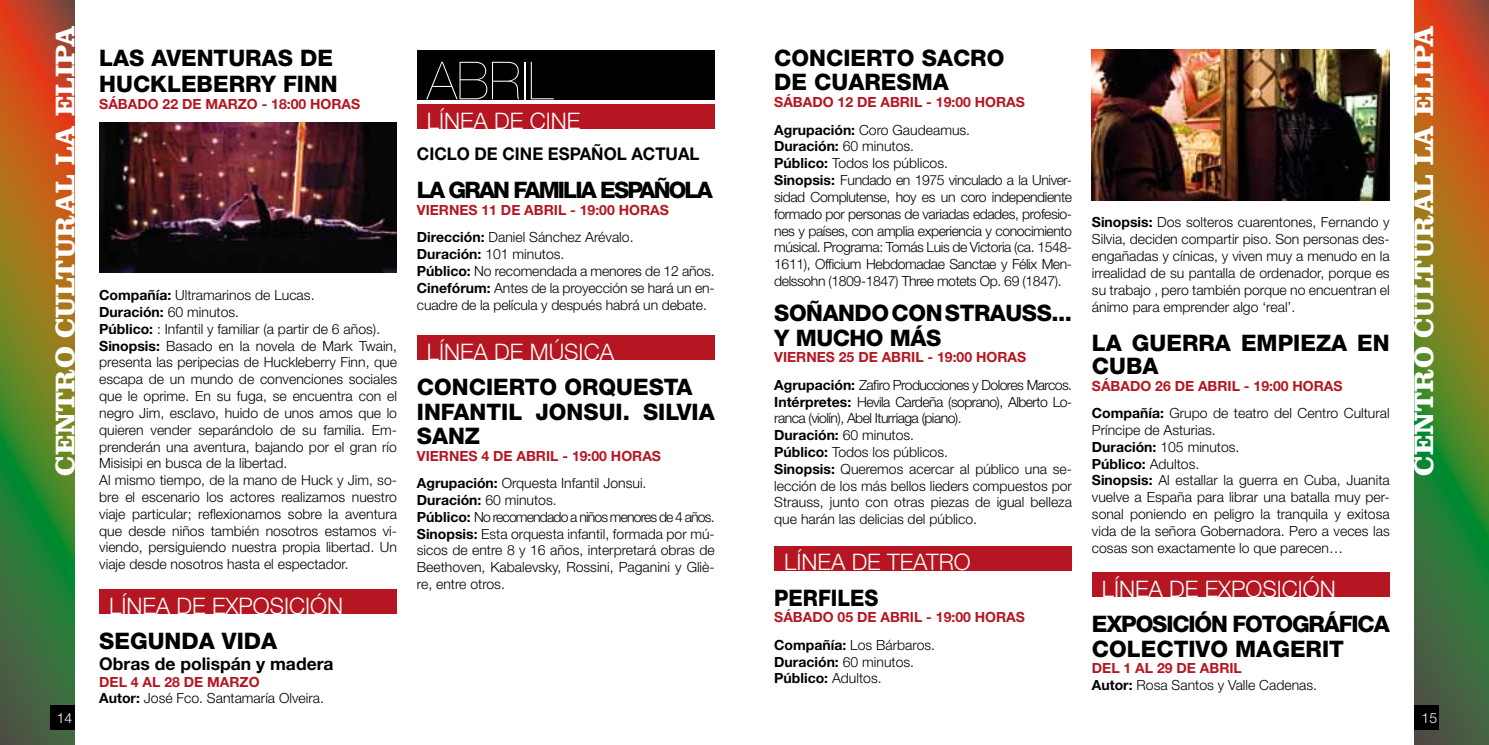
<style>
.page{position:relative;width:1489px;height:745px;background:#fff}
.page>*{position:absolute;margin:0;border:0;box-sizing:border-box;transform-origin:0 0}
.t1{font:200 52.5px "Helvetica Neue LT Std";color:#fff}
.t2{font:700 28px "Clarendon LT Std";color:#fff}
.t3{font:800 22.75px/24.5px "Helvetica Neue LT Std";color:#000}
.t4{font:300 22.75px "Helvetica Neue LT Std";color:#fff}
.t5{font:800 22.75px/24.5px "Helvetica Neue LT Std";letter-spacing:-.05em;color:#000}
.t6{font:800 22.75px/24.5px "Helvetica Neue LT Std";letter-spacing:-.02em;color:#000}
.t7{font:800 22.75px "Helvetica Neue LT Std";letter-spacing:-.08em;color:#000}
.t8{font:800 22.75px "Helvetica Neue LT Std";color:#000;scale:.92 1}
.t9{font:700 17.5px "Helvetica Neue LT Std";color:#000;scale:.96 1}
.t10{font:700 17.5px "Helvetica Neue LT Std";color:#000}
.t11{font:300 14px/16.8px "Helvetica Neue LT Std";color:#000}
.t12{font:300 14px/16.8px "Helvetica Neue LT Std";letter-spacing:-.03em;color:#000}
.t13{font:700 14px/27.3px "Helvetica Neue LT Std";color:#b51621}
.t14{font:300 14px/27.3px "Helvetica Neue LT Std";letter-spacing:-.04em;color:#000}
.t15{font:300 14px "Helvetica Neue LT Std";color:#fff}
.s1{color:#000}
.s2{font-weight:300;color:#000}
.s3{font-weight:700}
.s4{font-weight:700;color:#b51621}
</style>
<div class="page">
<svg style="left:1414px;top:0;width:74px;height:744px;background:#756e29"></svg>
<svg style="left:0;top:0;width:74px;height:744px;background:#786d28"></svg>
<div style="left:1414px;top:704px;width:25px;height:25px;background:#000"></div>
<div style="left:50px;top:704px;width:24px;height:25px;background:#000"></div>
<img style="left:99px;top:122px;width:298px;height:150px">
<div style="left:99px;top:588px;width:298px;height:25px;background:#b51621"></div>
<div style="left:417px;top:50px;width:297px;height:49px;background:#000"></div>
<div style="left:417px;top:104px;width:297px;height:25px;background:#b51621"></div>
<div style="left:417px;top:335px;width:297px;height:25px;background:#b51621"></div>
<div style="left:774px;top:545px;width:297px;height:25px;background:#b51621"></div>
<img style="left:1091px;top:50px;width:298px;height:150px">
<div style="left:1091px;top:572px;width:298px;height:24px;background:#b51621"></div>
<h2 class="t2" style="left:48px;top:475px;width:452px;rotate:-90deg">CENTRO CULTURAL LA ELIPA</h2>
<h2 class="t2" style="left:1406px;top:475px;width:452px;rotate:-90deg">CENTRO CULTURAL LA ELIPA</h2>
<h3 class="t3" style="left:99px;top:45px;width:240px;line-height:26.2px">LAS AVENTURAS DE<br>HUCKLEBERRY FINN</h3>
<p class="t13" style="left:99px;top:90px;width:262px">SÁBADO 22 DE MARZO - 18:00 HORAS</p>
<h3 class="t3" style="left:774px;top:45px;width:232px">CONCIERTO SACRO<br>DE CUARESMA</h3>
<p class="t13" style="left:774px;top:88px;width:252px">SÁBADO 12 DE ABRIL - 19:00 HORAS<br><span class="s1">Agrupación:</span> <span class="s2">Coro Gaudeamus.</span></p>
<p class="t12" style="left:774px;top:138px;width:299px"><span class="s3">Duración:</span> 60 minutos.<br><span class="s3">Público:</span> Todos los públicos.<br><span class="s3">Sinopsis:</span> Fundado en 1975 vinculado a la Univer&shy;sidad Complutense, hoy es un coro independiente formado por personas de variadas edades, profesio&shy;nes y países, con amplia experiencia y conocimiento músical. Programa: Tomás Luis de Victoria (ca. 1548- 1611), Officium Hebdomadae Sanctae y Félix Men&shy;delssohn (1809-1847) Three motets Op. 69 (1847).</p>
<h3 class="t6" style="left:774px;top:300px;width:299px">SOÑANDO CON STRAUSS...<br>Y MUCHO MÁS</h3>
<p class="t14" style="left:774px;top:343px;width:299px"><span class="s4">VIERNES 25 DE ABRIL - 19:00 HORAS<br></span><span class="s3">Agrupación:</span> Zafiro Producciones y Dolores Marcos.</p>
<p class="t11" style="left:774px;top:392px;width:299px"><span class="s3">Intérpretes:</span> Hevila Cardeña (soprano), Alberto Lo&shy;ranca (violín), Abel Iturriaga (piano).<br><span class="s3">Duración:</span> 60 minutos.<br><span class="s3">Público:</span> Todos los públicos.<br><span class="s3">Sinopsis:</span> Queremos acercar al público una se&shy;lección de los más bellos lieders compuestos por Strauss, junto con otras piezas de igual belleza que harán las delicias del público.</p>
<h3 class="t4" style="left:784px;top:548px;width:188px">LÍNEA DE TEATRO</h3>
<h3 class="t8" style="left:774px;top:583px;width:115px">PERFILES</h3>
<p class="t13" style="left:774px;top:603px;width:252px">SÁBADO 05 DE ABRIL - 19:00 HORAS<br><span class="s1">Compañía:</span> <span class="s2">Los Bárbaros.</span></p>
<p class="t11" style="left:774px;top:652px;width:141px"><span class="s3">Duración:</span> 60 minutos.<br><span class="s3">Público:</span> Adultos.</p>
<h1 class="t1" style="left:427px;top:50px;width:128px">ABRIL</h1>
<h3 class="t4" style="left:427px;top:107px;width:155px">LÍNEA DE CINE</h3>
<p class="t9" style="left:417px;top:143px;width:296px">CICLO DE CINE ESPAÑOL ACTUAL</p>
<h3 class="t7" style="left:417px;top:176px;width:297px">LA GRAN FAMILIA ESPAÑOLA</h3>
<p class="t13" style="left:417px;top:196px;width:253px">VIERNES 11 DE ABRIL - 19:00 HORAS<br><span class="s1">Dirección:</span> <span class="s2">Daniel Sánchez Arévalo.</span></p>
<p class="t11" style="left:417px;top:245px;width:299px"><span class="s3">Duración:</span> 101 minutos.<br><span class="s3">Público:</span> No recomendada a menores de 12 años.<br><span class="s3">Cinefórum:</span> Antes de la proyección se hará un en&shy;cuadre de la película y después habrá un debate.</p>
<h3 class="t4" style="left:427px;top:338px;width:189px">LÍNEA DE MÚSICA</h3>
<h3 class="t3" style="left:417px;top:374px;width:299px">CONCIERTO ORQUESTA<br>INFANTIL JONSUI. SILVIA<br>SANZ</h3>
<p class="t13" style="left:417px;top:441px;width:246px">VIERNES 4 DE ABRIL - 19:00 HORAS<br><span class="s1">Agrupación:</span> <span class="s2">Orquesta Infantil Jonsui.</span></p>
<p class="t11" style="left:417px;top:491px;width:299px"><span class="s3">Duración:</span> 60 minutos.<br><span class="s3">Público:</span> No recomendado a niños menores de 4 años.<br><span class="s3">Sinopsis:</span> Esta orquesta infantil, formada por mú&shy;sicos de entre 8 y 16 años, interpretará obras de Beethoven, Kabalevsky, Rossini, Paganini y Gliè&shy;re, entre otros.</p>
<p class="t11" style="left:1091px;top:214px;width:299px;text-align:justify"><span class="s3">Sinopsis:</span> Dos solteros cuarentones, Fernando y Silvia, deciden compartir piso. Son personas des&shy;engañadas y cínicas, y viven muy a menudo en la irrealidad de su pantalla de ordenador, porque es su trabajo , pero también porque no encuentran el ánimo para emprender algo ‘real’.</p>
<h3 class="t3" style="left:1091px;top:331px;width:299px;line-height:22.8px">LA GUERRA EMPIEZA EN<br>CUBA</h3>
<p class="t11" style="left:1091px;top:371px;width:299px;line-height:27.3px"><span class="s4">SÁBADO 26 DE ABRIL - 19:00 HORAS<br></span><span class="s3">Compañía:</span> Grupo de teatro del Centro Cultural</p>
<p class="t11" style="left:1091px;top:421px;width:299px">Príncipe de Asturias.<br><span class="s3">Duración:</span> 105 minutos.<br><span class="s3">Público:</span> Adultos.<br><span class="s3">Sinopsis:</span> Al estallar la guerra en Cuba, Juanita vuelve a España para librar una batalla muy per&shy;sonal poniendo en peligro la tranquila y exitosa vida de la señora Gobernadora. Pero a veces las cosas son exactamente lo que parecen…</p>
<h3 class="t4" style="left:1101px;top:574px;width:235px">LÍNEA DE EXPOSICIÓN</h3>
<h3 class="t5" style="left:1091px;top:611px;width:299px">EXPOSICIÓN FOTOGRÁFICA<br>COLECTIVO MAGERIT</h3>
<p class="t11" style="left:1091px;top:659px;width:227px"><span class="s4">DEL 1 AL 29 DE ABRIL<br></span><span class="s3">Autor:</span> Rosa Santos y Valle Cadenas.</p>
<p class="t11" style="left:99px;top:286px;width:299px"><span class="s3">Compañía:</span> Ultramarinos de Lucas.<br><span class="s3">Duración:</span> 60 minutos.<br><span class="s3">Público:</span> : Infantil y familiar (a partir de 6 años).<br><span class="s3">Sinopsis:</span> Basado en la novela de Mark Twain, presenta las peripecias de Huckleberry Finn, que escapa de un mundo de convenciones sociales que le oprime. En su fuga, se encuentra con el negro Jim, esclavo, huido de unos amos que lo quieren vender separándolo de su familia. Em&shy;prenderán una aventura, bajando por el gran río Misisipi en busca de la libertad.<br>Al mismo tiempo, de la mano de Huck y Jim, so&shy;bre el escenario los actores realizamos nuestro viaje particular; reflexionamos sobre la aventura que desde niños también nosotros estamos vi&shy;viendo, persiguiendo nuestra propia libertad. Un viaje desde nosotros hasta el espectador.</p>
<h3 class="t4" style="left:109px;top:591px;width:235px">LÍNEA DE EXPOSICIÓN</h3>
<h3 class="t3" style="left:99px;top:628px;width:179px">SEGUNDA VIDA</h3>
<p class="t10" style="left:99px;top:652px;width:236px">Obras de polispán y madera</p>
<p class="t11" style="left:99px;top:672px;width:226px"><span class="s4">DEL 4 AL 28 DE MARZO<br></span><span class="s3">Autor:</span> José Fco. Santamaría Olveira.</p>
<p class="t15" style="left:57px;top:708px;width:17px">14</p>
<p class="t15" style="left:1421px;top:708px;width:17px">15</p>
</div>
